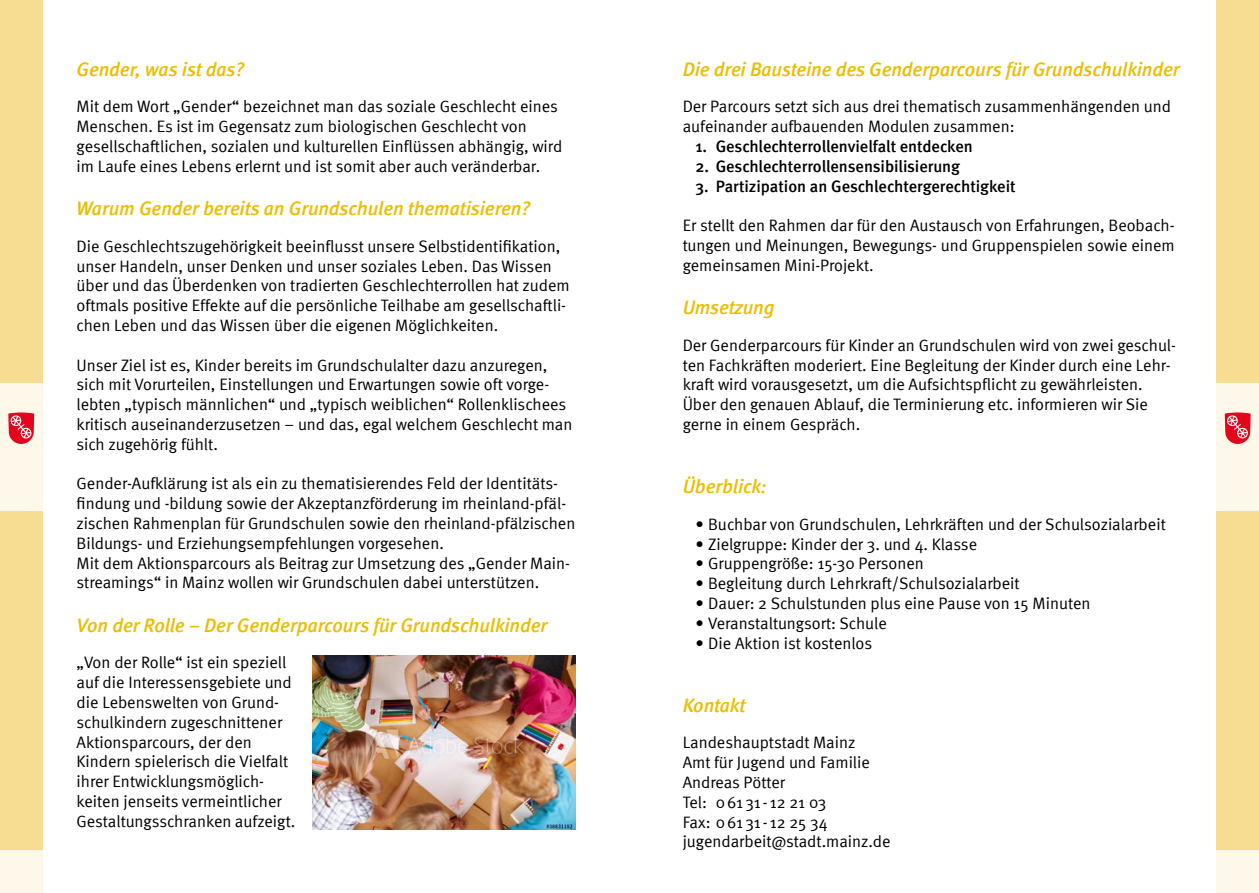
<style>
.page{position:relative;width:1259px;height:893px;background:#fff}
.page>*{position:absolute;margin:0;border:0;box-sizing:border-box;transform-origin:0 0}
.t1{font:italic 500 19.5px "Meta";letter-spacing:-.005em;color:#ebbd00}
.t2{font:16.5px/19.8px "Meta Normal";color:#000}
.t3{font:500 16.5px "Meta";letter-spacing:-.005em;color:#000}
</style>
<div class="page">
<div style="left:0;top:0;width:43px;height:893px;background:#f7dd91"></div>
<div style="left:0;top:850px;width:43px;height:43px;background:#fef8eb"></div>
<div style="left:0;top:383px;width:43px;height:127px;background:#fef8eb"></div>
<svg style="left:8px;top:412px;width:26px;height:32px"></svg>
<div style="left:1216px;top:0;width:43px;height:893px;background:#f7dd91"></div>
<div style="left:1216px;top:850px;width:43px;height:43px;background:#fef8eb"></div>
<div style="left:1216px;top:383px;width:43px;height:127px;background:#fef8eb"></div>
<svg style="left:1224px;top:412px;width:26px;height:32px"></svg>
<img style="left:312px;top:656px;width:263px;height:174px">
<p class="t1" style="left:77px;top:57px;width:169px">Gender, was ist das?</p>
<p class="t2" style="left:77px;top:97px;width:487px">Mit dem Wort „Gender“ bezeichnet man das soziale Geschlecht eines Menschen. Es ist im Gegensatz zum biologischen Geschlecht von gesellschaftlichen, sozialen und kulturellen Einflüssen abhängig, wird im Laufe eines Lebens erlernt und ist somit aber auch veränderbar.</p>
<p class="t1" style="left:77px;top:197px;width:455px">Warum Gender bereits an Grundschulen thematisieren?</p>
<p class="t2" style="left:77px;top:236px;width:494px">Die Geschlechtszugehörigkeit beeinflusst unsere Selbstidentifikation, unser Handeln, unser Denken und unser soziales Leben. Das Wissen über und das Überdenken von tradierten Geschlechterrollen hat zudem oftmals positive Effekte auf die persönliche Teilhabe am gesellschaftli&shy;chen Leben und das Wissen über die eigenen Möglichkeiten.</p>
<p class="t2" style="left:77px;top:355px;width:497px">Unser Ziel ist es, Kinder bereits im Grundschulalter dazu anzuregen, sich mit Vorurteilen, Einstellungen und Erwartungen sowie oft vorge&shy;lebten „typisch männlichen“ und „typisch weiblichen“ Rollenklischees kritisch auseinanderzusetzen – und das, egal welchem Geschlecht man sich zugehörig fühlt.</p>
<p class="t2" style="left:77px;top:474px;width:500px">Gender-Aufklärung ist als ein zu thematisierendes Feld der Identitäts&shy;findung und -bildung sowie der Akzeptanzförderung im rheinland-pfäl&shy;zischen Rahmenplan für Grundschulen sowie den rheinland-pfälzischen Bildungs- und Erziehungsempfehlungen vorgesehen.<br>Mit dem Aktionsparcours als Beitrag zur Umsetzung des „Gender Main&shy;streamings“ in Mainz wollen wir Grundschulen dabei unterstützen.</p>
<p class="t1" style="left:77px;top:613px;width:472px">Von der Rolle – Der Genderparcours für Grundschulkinder</p>
<p class="t2" style="left:77px;top:653px;width:220px">„Von der Rolle“ ist ein speziell auf die Interessensgebiete und die Lebenswelten von Grund&shy;schulkindern zugeschnittener<br>Aktionsparcours, der den<br>Kindern spielerisch die Vielfalt ihrer Entwicklungsmöglich&shy;keiten jenseits vermeintlicher<br>Gestaltungsschranken aufzeigt.</p>
<p class="t1" style="left:682px;top:57px;width:498px">Die drei Bausteine des Genderparcours für Grundschulkinder</p>
<p class="t2" style="left:682px;top:97px;width:490px">Der Parcours setzt sich aus drei thematisch zusammenhängenden und aufeinander aufbauenden Modulen zusammen:</p>
<p class="t3" style="left:695px;top:137px;width:279px">1. Geschlechterrollenvielfalt entdecken</p>
<p class="t3" style="left:695px;top:157px;width:266px">2. Geschlechterrollensensibilisierung</p>
<p class="t3" style="left:695px;top:176px;width:322px">3. Partizipation an Geschlechtergerechtigkeit</p>
<p class="t2" style="left:682px;top:215px;width:493px;text-align:justify">Er stellt den Rahmen dar für den Austausch von Erfahrungen, Beobach&shy;tungen und Meinungen, Bewegungs- und Gruppenspielen sowie einem gemeinsamen Mini-Projekt.</p>
<p class="t1" style="left:682px;top:296px;width:93px">Umsetzung</p>
<p class="t2" style="left:682px;top:335px;width:495px">Der Genderparcours für Kinder an Grundschulen wird von zwei geschul&shy;ten Fachkräften moderiert. Eine Begleitung der Kinder durch eine Lehr&shy;kraft wird vorausgesetzt, um die Aufsichtspflicht zu gewährleisten.<br>Über den genauen Ablauf, die Terminierung etc. informieren wir Sie gerne in einem Gespräch.</p>
<p class="t1" style="left:682px;top:475px;width:86px">Überblick:</p>
<p class="t2" style="left:695px;top:514px;width:472px">• Buchbar von Grundschulen, Lehrkräften und der Schulsozialarbeit</p>
<p class="t2" style="left:695px;top:534px;width:283px">• Zielgruppe: Kinder der 3. und 4. Klasse</p>
<p class="t2" style="left:695px;top:554px;width:230px">• Gruppengröße: 15-30 Personen</p>
<p class="t2" style="left:695px;top:573px;width:326px">• Begleitung durch Lehrkraft/Schulsozialarbeit</p>
<p class="t2" style="left:695px;top:593px;width:396px">• Dauer: 2 Schulstunden plus eine Pause von 15 Minuten</p>
<p class="t2" style="left:695px;top:613px;width:193px">• Veranstaltungsort: Schule</p>
<p class="t2" style="left:695px;top:633px;width:178px">• Die Aktion ist kostenlos</p>
<p class="t1" style="left:682px;top:693px;width:64px">Kontakt</p>
<p class="t2" style="left:682px;top:733px;width:209px">Landeshauptstadt Mainz<br>Amt für Jugend und Familie<br>Andreas Pötter<br>Tel: 06131 - 12 21 03<br>Fax: 06131 - 12 25 34 jugendarbeit@stadt.mainz.de</p>
</div>
